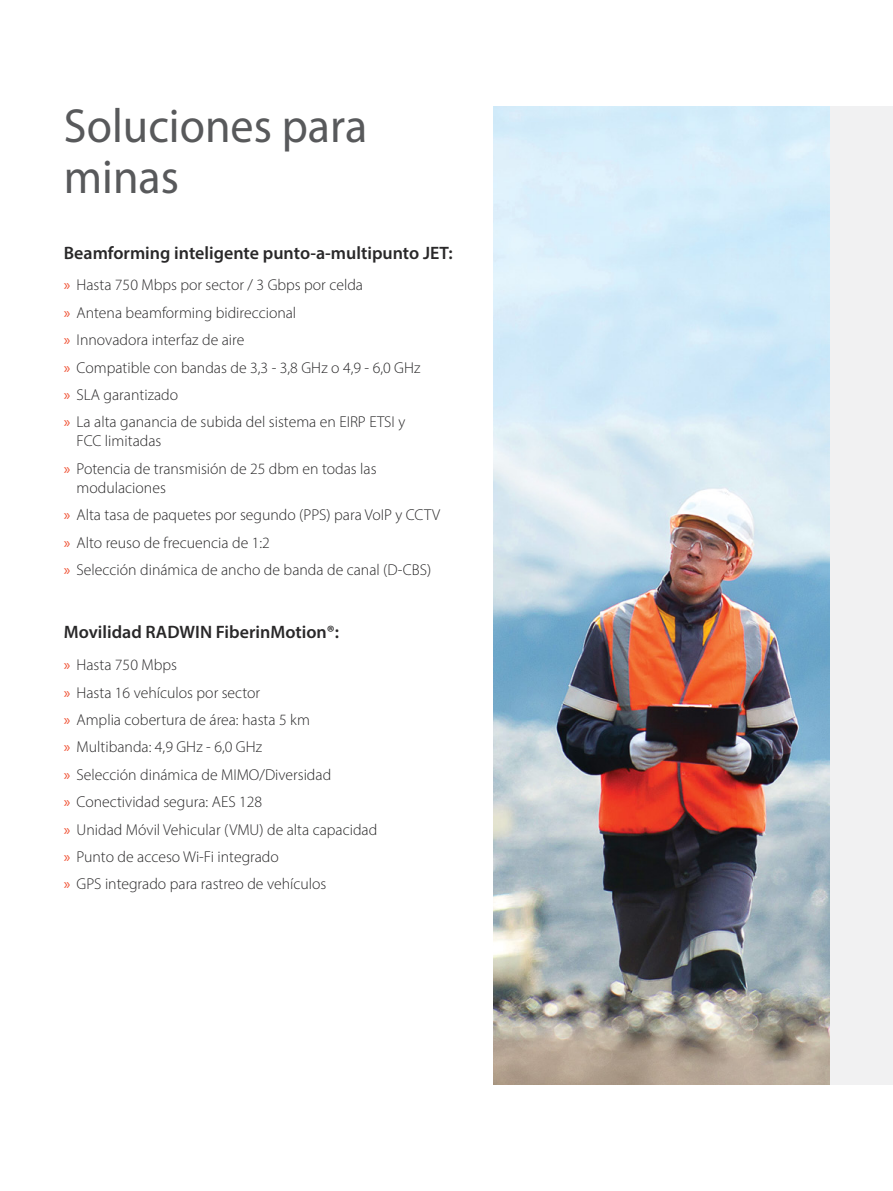
<style>
.page{position:relative;width:893px;height:1191px;background:#fff}
.page>*{position:absolute;margin:0;border:0;box-sizing:border-box;transform-origin:0 0}
.t1{font:48px/51px "Myriad Pro";color:#58595b;scale:.96 1}
.t2{font:600 18px "Myriad Pro";color:#292829}
.t3{font:300 15.75px/27.5px "Myriad Pro";color:#292829}
.s1{font-weight:400;color:#f05133}
</style>
<div class="page">
<div style="left:816px;top:106px;width:77px;height:978px;background:#f1f1f2"></div>
<img style="left:493px;top:106px;width:336px;height:978px">
<h1 class="t1" style="left:64px;top:100px;width:318px">Soluciones para minas</h1>
<p class="t2" style="left:64px;top:241px;width:390px">Beamforming inteligente punto-a-multipunto JET:</p>
<p class="t3" style="left:64px;top:271px;width:358px"><span class="s1">»</span> Hasta 750 Mbps por sector / 3 Gbps por celda<br><span class="s1">»</span> Antena beamforming bidireccional<br><span class="s1">»</span> Innovadora interfaz de aire<br><span class="s1">»</span> Compatible con bandas de 3,3 - 3,8 GHz o 4,9 - 6,0 GHz <span class="s1">»</span> SLA garantizado<br><span class="s1">»</span> La alta ganancia de subida del sistema en EIRP ETSI y</p>
<p class="t3" style="left:64px;top:427px;width:314px;text-indent:13px">FCC limitadas<br><span class="s1">»</span> Potencia de transmisión de 25 dbm en todas las</p>
<p class="t3" style="left:64px;top:473px;width:378px;text-indent:13px">modulaciones<br><span class="s1">»</span> Alta tasa de paquetes por segundo (PPS) para VoIP y CCTV <span class="s1">»</span> Alto reuso de frecuencia de 1:2<br><span class="s1">»</span> Selección dinámica de ancho de banda de canal (D-CBS)</p>
<p class="t2" style="left:64px;top:621px;width:277px">Movilidad RADWIN FiberinMotion®:</p>
<p class="t3" style="left:64px;top:651px;width:315px"><span class="s1">»</span> Hasta 750 Mbps<br><span class="s1">»</span> Hasta 16 vehículos por sector<br><span class="s1">»</span> Amplia cobertura de área: hasta 5 km<br><span class="s1">»</span> Multibanda: 4,9 GHz - 6,0 GHz<br><span class="s1">»</span> Selección dinámica de MIMO/Diversidad<br><span class="s1">»</span> Conectividad segura: AES 128<br><span class="s1">»</span> Unidad Móvil Vehicular (VMU) de alta capacidad <span class="s1">»</span> Punto de acceso Wi-Fi integrado<br><span class="s1">»</span> GPS integrado para rastreo de vehículos</p>
</div>
